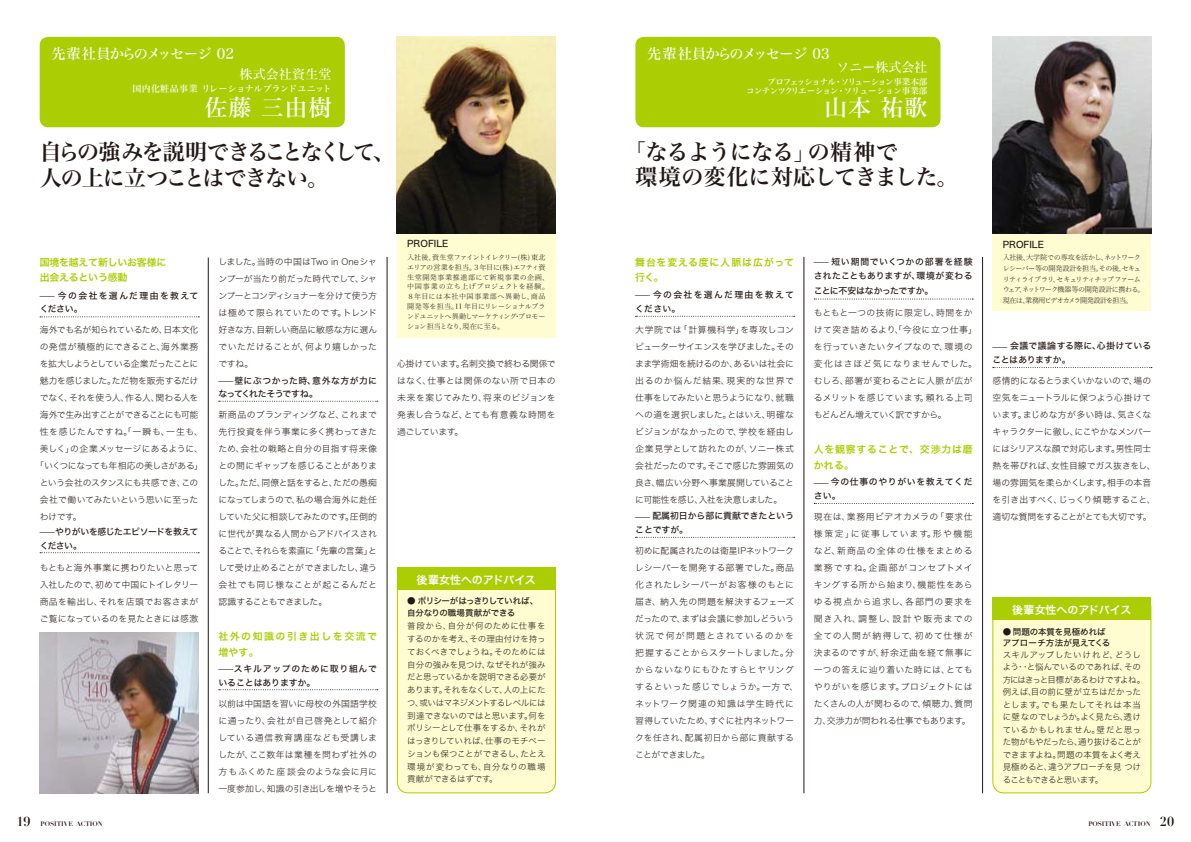
<style>
.page{position:relative;width:1191px;height:842px;background:#fff}
.page>*{position:absolute;margin:0;border:0;box-sizing:border-box;transform-origin:0 0}
.t1{font:22.7px "Hira Min Std W5";letter-spacing:.05em;color:#fff}
.t2{font:22px/26.2px "Hira Min Std W6";letter-spacing:-.07em;color:#221815}
.t3{font:22px/24.8px "Hira Min Std W6";letter-spacing:-.04em;color:#221815}
.t4{font:14.2px "Hira Min Std W5";letter-spacing:-.06em;color:#fff}
.t5{font:13px "Hira Min Std W4";color:#fff}
.t6{font:13px "Hira Min Std W4";letter-spacing:.02em;color:#fff}
.t7{font:11px "Hira Kaku Std W6";letter-spacing:-.005em;color:#fff}
.t8{font:9.9px/15.6px "Hira Kaku Std W6";letter-spacing:.075em;color:#abcd03}
.t9{font:9.9px/15.6px "Hira Kaku Std W6";letter-spacing:-.02em;color:#abcd03}
.t10{font:9.9px/15.6px "Hira Kaku Std W6";letter-spacing:.155em;color:#abcd03}
.t11{font:9.2px "Hira Kaku Std W5";color:#221815}
.t12{font:9px "Hira Min Std W5";letter-spacing:.03em;color:#fff}
.t13{font:8.9px/17px "Hira Kaku Std W2";color:#221815;text-align:justify}
.t14{font:8.9px/17px "Hira Kaku Std W2";letter-spacing:.025em;color:#221815}
.t15{font:8.9px/17px "Hira Kaku Std W2";letter-spacing:.035em;color:#221815}
.t16{font:8.9px/13.6px "Hira Kaku Std W5";letter-spacing:.025em;color:#221815}
.t17{font:8.9px/13.6px "Hira Kaku Std W5";letter-spacing:.145em;color:#221815}
.t18{font:8.9px "Hira Kaku Std W2";letter-spacing:-.035em;color:#221815}
.t19{font:8.9px/13.6px "Hira Kaku Std W5";letter-spacing:.08em;color:#221815}
.t20{font:8.9px/13.6px "Hira Kaku Std W5";letter-spacing:-.065em;color:#221815}
.t21{font:8.9px/13.6px "Hira Kaku Std W5";color:#221815}
.t22{font:8.9px "Hira Kaku Std W2";letter-spacing:-.025em;color:#221815}
.t23{font:8.9px "Hira Kaku Std W2";letter-spacing:-.05em;color:#221815}
.t24{font:8.9px/13.6px "Hira Kaku Std W5";letter-spacing:.07em;color:#221815}
.t25{font:8.9px "Hira Kaku Std W2";letter-spacing:-.075em;color:#221815}
.t26{font:8.9px "Hira Kaku Std W2";letter-spacing:-.07em;color:#221815}
.t27{font:8.9px "Hira Kaku Std W2";letter-spacing:.08em;color:#221815}
.t28{font:8.9px "Hira Kaku Std W2";letter-spacing:-.045em;color:#221815}
.t29{font:8.9px "Hira Kaku Std W2";letter-spacing:.05em;color:#221815}
.t30{font:8.5px/12.8px "Hira Kaku Std W2";letter-spacing:-.01em;color:#221815;text-align:justify}
.t31{font:8.5px/11.3px "Hira Kaku Std W5";letter-spacing:-.015em;color:#221815}
.t32{font:8.5px "Hira Min Std W5";letter-spacing:-.04em;color:#fff}
.t33{font:8.5px "Hira Min Std W5";letter-spacing:-.08em;color:#fff}
.t34{font:7.1px/9.9px "Hira Min Std W2";letter-spacing:.005em;color:#221815}
.t35{font:7.1px/10.6px "Hira Min Std W2";letter-spacing:-.085em;color:#221815}
.t36{font:700 6.4px "Didot";color:#221815}
.s1{font-family:"Hira Kaku Std W2";font-size:9.9px}
.s2{font-size:12.8px}
</style>
<div class="page">
<hr style="left:208px;top:258px;width:1px;height:535px;background:#221815">
<hr style="left:387px;top:257px;width:1px;height:536px;background:#221815">
<hr style="left:982px;top:257px;width:1px;height:536px;background:#221815">
<hr style="left:803px;top:257px;width:1px;height:536px;background:#221815">
<svg style="left:40px;top:316px;width:159px;height:1px"></svg>
<svg style="left:219px;top:401px;width:159px;height:1px"></svg>
<svg style="left:219px;top:689px;width:159px;height:1px"></svg>
<svg style="left:40px;top:552px;width:159px;height:1px"></svg>
<svg style="left:635px;top:316px;width:159px;height:1px"></svg>
<svg style="left:814px;top:503px;width:159px;height:1px"></svg>
<svg style="left:992px;top:367px;width:160px;height:1px"></svg>
<svg style="left:635px;top:537px;width:159px;height:1px"></svg>
<svg style="left:814px;top:299px;width:159px;height:1px"></svg>
<div style="left:396px;top:579px;width:160px;height:214px;background:#fffcd1"></div>
<div style="left:40px;top:37px;width:305px;height:90px;background:#abcd03;border-radius:9px"></div>
<div style="left:635px;top:37px;width:305px;height:90px;background:#abcd03;border-radius:9px"></div>
<div style="left:992px;top:620px;width:159px;height:173px;background:#fffcd1"></div>
<img style="left:40px;top:633px;width:158px;height:160px">
<div style="left:397px;top:232px;width:159px;height:105px;background:#fffcd1"></div>
<img style="left:397px;top:37px;width:159px;height:196px">
<div style="left:397px;top:568px;width:159px;height:22px;background:#abcd03"></div>
<div style="left:992px;top:232px;width:159px;height:79px;background:#fffcd1"></div>
<img style="left:992px;top:37px;width:159px;height:196px">
<div style="left:992px;top:598px;width:159px;height:22px;background:#abcd03"></div>
<h3 class="t4" style="left:52px;top:44px;width:184px">先輩社員からのメッセージ 02</h3>
<h3 class="t4" style="left:647px;top:44px;width:184px">先輩社員からのメッセージ 03</h3>
<h3 class="t5" style="left:836px;top:57px;width:92px">ソニー株式会社</h3>
<h3 class="t6" style="left:239px;top:65px;width:94px">株式会社資生堂</h3>
<p class="t33" style="left:767px;top:76px;width:162px">プロフェッショナル・ソリューション事業本部</p>
<p class="t12" style="left:132px;top:82px;width:201px">国内化粧品事業 リレーショナルブランドユニット</p>
<p class="t32" style="left:746px;top:85px;width:182px">コンテンツクリエーション・ソリューション事業部</p>
<h1 class="t1" style="left:205px;top:91px;width:128px">佐藤 三由樹</h1>
<h1 class="t1" style="left:824px;top:91px;width:104px">山本 祐歌</h1>
<h2 class="t2" style="left:40px;top:138px;width:357px">自らの強みを説明できることなくして、人の上に立つことはできない。</h2>
<p class="t9" style="left:40px;top:254px;width:128px">国境を越えて新しいお客様に出会えるという感動</p>
<p class="t17" style="left:40px;top:289px;width:160px"><span class="s1">—</span>今の会社を選んだ理由を教えてください。</p>
<p class="t18" style="left:40px;top:323px;width:160px">海外でも名が知られているため、日本文化</p>
<p class="t29" style="left:40px;top:340px;width:160px">の発信が積極的にできること、海外業務</p>
<p class="t25" style="left:40px;top:357px;width:160px">を拡大しようとしている企業だったことに</p>
<p class="t18" style="left:40px;top:374px;width:160px">魅力を感じました。ただ物を販売するだけ</p>
<p class="t22" style="left:40px;top:391px;width:160px">でなく、それを使う人、作る人、関わる人を</p>
<p class="t26" style="left:40px;top:408px;width:160px">海外で生み出すことができることにも可能</p>
<p class="t27" style="left:40px;top:425px;width:165px">性を感じたんですね。「一瞬も、一生も、</p>
<p class="t13" style="left:40px;top:440px;width:165px">美しく」の企業メッセージにあるように、</p>
<p class="t23" style="left:35px;top:459px;width:169px">「いくつになっても年相応の美しさがある」</p>
<p class="t28" style="left:40px;top:476px;width:160px">という会社のスタンスにも共感でき、この</p>
<p class="t13" style="left:40px;top:491px;width:160px">会社で働いてみたいという思いに至った</p>
<p class="t13" style="left:40px;top:508px;width:43px">わけです。</p>
<p class="t20" style="left:40px;top:525px;width:160px"><span class="s1">—</span>やりがいを感じたエピソードを教えてください。</p>
<p class="t13" style="left:40px;top:559px;width:160px">もともと海外事業に携わりたいと思って入社したので、初めて中国にトイレタリー商品を輸出し、それを店頭でお客さまがご覧になっているのを見たときには感激</p>
<p class="t13" style="left:218px;top:253px;width:160px">しました。当時の中国はTwo in Oneシャンプーが当たり前だった時代でして、シャンプーとコンディショナーを分けて使う方は極めて限られていたのです。トレンド好きな方、目新しい商品に敏感な方に選んでいただけることが、何より嬉しかったですね。</p>
<p class="t16" style="left:218px;top:374px;width:160px"><span class="s1">—</span>壁にぶつかった時、意外な方が力になってくれたそうですね。</p>
<p class="t13" style="left:218px;top:406px;width:160px">新商品のブランディングなど、これまで先行投資を伴う事業に多く携わってきたため、会社の戦略と自分の目指す将来像との間にギャップを感じることがありました。ただ、同僚と話をすると、ただの愚痴になってしまうので、私の場合海外に赴任していた父に相談してみたのです。圧倒的に世代が異なる人間からアドバイスされることで、それらを素直に「先輩の言葉」として受け止めることができましたし、違う会社でも同じ様なことが起こるんだと認識することもできました。</p>
<p class="t10" style="left:218px;top:629px;width:160px">社外の知識の引き出しを交流で増やす。</p>
<p class="t19" style="left:218px;top:662px;width:160px"><span class="s1">—</span>スキルアップのために取り組んでいることはありますか。</p>
<p class="t13" style="left:218px;top:695px;width:160px">以前は中国語を習いに母校の外国語学校に通ったり、会社が自己啓発として紹介している通信教育講座なども受講しましたが、ここ数年は業種を問わず社外の方もふくめた座談会のような会に月に一度参加し、知識の引き出しを増やそうと</p>
<p class="t11" style="left:407px;top:237px;width:43px">PROFILE</p>
<p class="t34" style="left:407px;top:252px;width:143px">入社後、資生堂ファイントイレタリー(株) 東北エリアの営業を担当。３年目に(株)エフティ資生堂開発事業推進部にて新規事業の企画、中国事業の立ち上げプロジェクトを経験。<br>８年目には本社中国事業部へ異動し、商品開発等を担当。11 年目にリレーショナルブランドユニットへ異動しマーケティング・プロモーション担当となり、現在に至る。</p>
<p class="t13" style="left:397px;top:354px;width:160px">心掛けています。名刺交換で終わる関係ではなく、仕事とは関係のない所で日本の未来を案じてみたり、将来のビジョンを発表し合うなど、とても有意義な時間を過ごしています。</p>
<p class="t7" style="left:416px;top:571px;width:121px">後輩女性へのアドバイス</p>
<p class="t31" style="left:407px;top:596px;width:133px">● ポリシーがはっきりしていれば、自分なりの職場貢献ができる</p>
<p class="t30" style="left:407px;top:619px;width:140px">普段から、自分が何のために仕事をするのかを考え、その理由付けを持っておくべきでしょうね。そのためには自分の強みを見つけ、なぜそれが強みだと思っているかを説明できる必要があります。それをなくして、人の上にたつ、或いはマネジメントするレベルには到達できないのではと思います。何をポリシーとして仕事をするか、それがはっきりしていれば、仕事のモチベーションも保つことができるし、たとえ環境が変わっても、自分なりの職場貢献ができるはずです。</p>
<h2 class="t3" style="left:635px;top:140px;width:325px;text-indent:-11px">「なるようになる」の精神で<br>環境の変化に対応してきました。</h2>
<p class="t8" style="left:635px;top:254px;width:160px">舞台を変える度に人脈は広がって行く。</p>
<p class="t17" style="left:635px;top:288px;width:160px"><span class="s1">—</span>今の会社を選んだ理由を教えてください。</p>
<p class="t13" style="left:635px;top:321px;width:160px">大学院では「計算機科学」を専攻しコンピューターサイエンスを学びました。そのまま学術畑を続けるのか、あるいは社会に出るのか悩んだ結果、現実的な世界で仕事をしてみたいと思うようになり、就職への道を選択しました。とはいえ、明確なビジョンがなかったので、学校を経由し企業見学として訪れたのが、ソニー株式会社だったのです。そこで感じた雰囲気の良さ、幅広い分野へ事業展開していることに可能性を感じ、入社を決意しました。</p>
<p class="t21" style="left:635px;top:509px;width:160px"><span class="s1">—</span>配属初日から部に貢献できたということですが。</p>
<p class="t14" style="left:635px;top:542px;width:165px">初めに配属されたのは衛星IPネットワークレシーバーを開発する部署でした。商品化されたレシーバーがお客様のもとに届き、納入先の問題を解決するフェーズだったので、まずは会議に参加しどういう状況で何が問題とされているのかを把握することからスタートしました。分からないなりにもひたすらヒヤリングするといった感じでしょうか。一方で、ネットワーク関連の知識は学生時代に習得していたため、すぐに社内ネットワークを任され、配属初日から部に貢献することができました。</p>
<p class="t16" style="left:814px;top:254px;width:160px;line-height:14.6px;text-align:justify"><span class="s1">—</span> 短い期間でいくつかの部署を経験されたこともありますが、環境が変わることに不安はなかったですか。</p>
<p class="t15" style="left:814px;top:304px;width:165px">もともと一つの技術に限定し、時間をかけて突き詰めるより、「今役に立つ仕事」を行っていきたいタイプなので、環境の変化はさほど気になりませんでした。むしろ、部署が変わるごとに人脈が広がるメリットを感じています。頼れる上司もどんどん増えていく訳ですから。</p>
<p class="t8" style="left:814px;top:442px;width:160px">人を観察することで、交渉力は磨かれる。</p>
<p class="t24" style="left:814px;top:475px;width:160px"><span class="s1">—</span>今の仕事のやりがいを教えてください。</p>
<p class="t13" style="left:814px;top:508px;width:160px">現在は、業務用ビデオカメラの「要求仕様策定」に従事しています。形や機能など、新商品の全体の仕様をまとめる業務ですね。企画部がコンセプトメイキングする所から始まり、機能性をあらゆる視点から追求し、各部門の要求を聞き入れ、調整し、設計や販売までの全ての人間が納得して、初めて仕様が決まるのですが、紆余迂曲を経て無事に一つの答えに辿り着いた時には、とてもやりがいを感じます。プロジェクトにはたくさんの人が関わるので、傾聴力、質問力、交渉力が問われる仕事でもあります。</p>
<p class="t11" style="left:1002px;top:237px;width:43px">PROFILE</p>
<p class="t35" style="left:1002px;top:252px;width:143px">入社後、大学院での専攻を活かし、ネットワークレシーバー等の開発設計を担当。その後、セキュリティライブラリ、セキュリティチップファームウェア、ネットワーク機器等の開発設計に携わる。現在は、業務用ビデオカメラ開発設計を担当。</p>
<p class="t16" style="left:992px;top:339px;width:160px"><span class="s1">—</span> 会議で議論する際に、心掛けていることはありますか。</p>
<p class="t13" style="left:992px;top:372px;width:165px;text-align:left">感情的になるとうまくいかないので、場の空気をニュートラルに保つよう心掛けています。まじめな方が多い時は、気さくなキャラクターに徹し、にこやかなメンバーにはシリアスな顔で対応します。男性同士熱を帯びれば、女性目線でガス抜きをし、場の雰囲気を柔らかくします。相手の本音を引き出すべく、じっくり傾聴すること、適切な質問をすることがとても大切です。</p>
<p class="t7" style="left:1012px;top:601px;width:121px">後輩女性へのアドバイス</p>
<p class="t31" style="left:1002px;top:626px;width:109px;line-height:10.6px">● 問題の本質を見極めればアプローチ方法が見えてくる</p>
<p class="t30" style="left:1002px;top:648px;width:144px;line-height:12.5px;text-align:left">スキルアップしたいけれど、どうしよう・・と悩んでいるのであれば、その方にはきっと目標があるわけですよね。例えば、目の前に壁が立ちはだかったとします。でも果たしてそれは本当に壁なのでしょうか。よく見たら、透けているかもしれません。壁だと思った物がもやだったら、通り抜けることができますよね。問題の本質をよく考え見極めると、違うアプローチを見 つけることもできると思います。</p>
<p class="t36" style="left:16px;top:820px;width:88px"><span class="s2">19</span> POSITIVE ACTION</p>
<p class="t36" style="left:1088px;top:820px;width:87px">POSITIVE ACTION <span class="s2">20</span></p>
</div>
